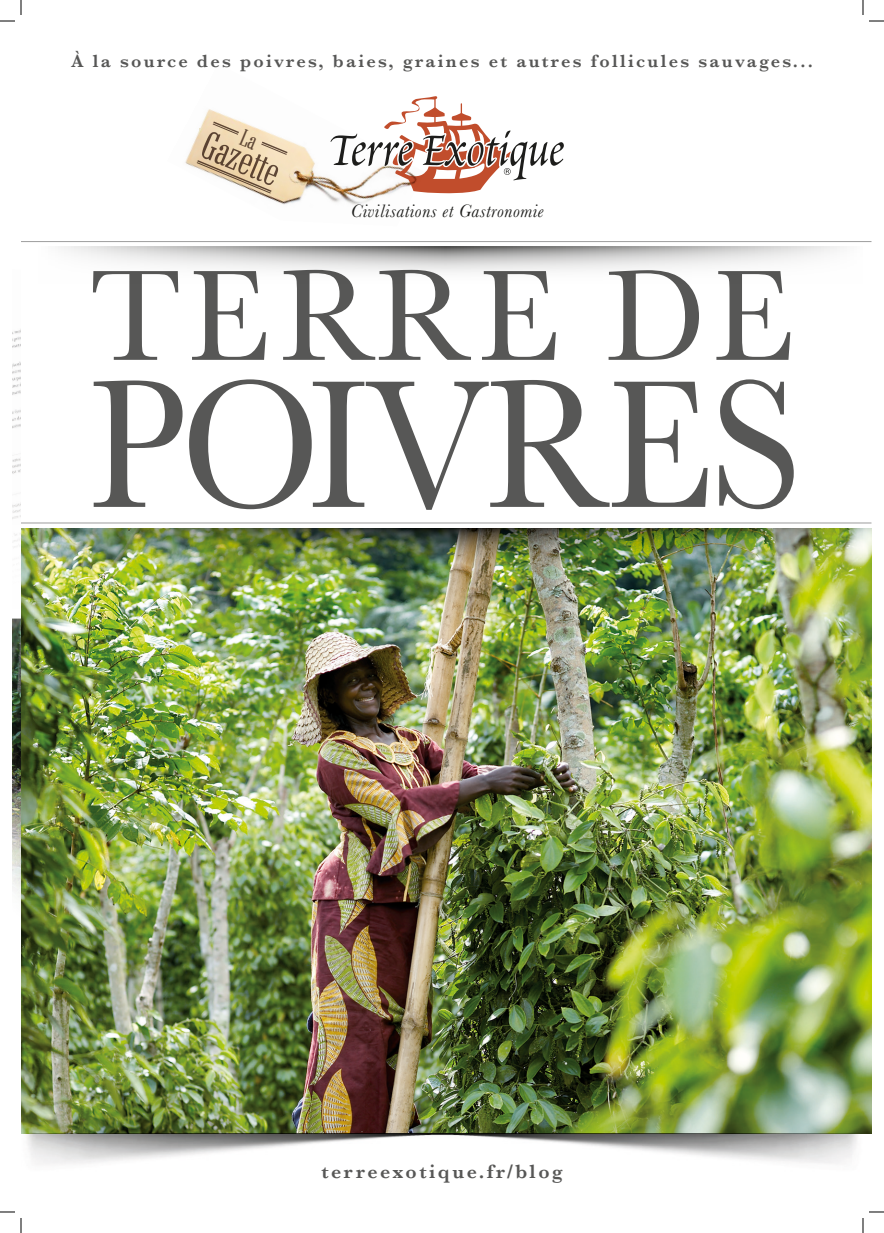
<style>
.page{position:relative;width:884px;height:1233px;background:#fff}
.page>*{position:absolute;margin:0;border:0;box-sizing:border-box;transform-origin:0 0}
.t1{font:189px "Baskerville";letter-spacing:-.02em;color:#575756;scale:.9 1}
.t2{font:134px "Baskerville";letter-spacing:.05em;color:#575756}
.t3{font:300 38.4px "Colonel";color:#513d35}
.t4{font:600 20px "Baskerville";letter-spacing:.125em;color:#575756}
.t5{font:italic 18.7px "Baskerville";letter-spacing:.03em;color:#1d1d1b}
.t6{font:600 18.4px "Baskerville";letter-spacing:.125em;color:#575756}
</style>
<div class="page">
<img style="left:12px;top:660px;width:9px;height:236px">
<img style="left:12px;top:329px;width:9px;height:218px">
<img style="left:21px;top:528px;width:850px;height:605px">
<img style="left:21px;top:528px;width:842px;height:43px">
<svg style="left:58px;top:247px;width:786px;height:25px"></svg>
<img style="left:21px;top:1133px;width:842px;height:31px">
<hr style="left:21px;top:522px;width:850px;height:1px;background:#9d9d9d">
<hr style="left:21px;top:241px;width:850px;height:1px;background:#9d9d9d">
<img style="left:185px;top:109px;width:206px;height:96px">
<svg style="left:330px;top:96px;width:234px;height:97px"></svg>
<img style="left:403px;top:165px;width:22px;height:23px">
<svg style="left:12px;top:618px;width:9px;height:42px"></svg>
<svg style="left:0;top:1211px;width:15px;height:1px"></svg>
<svg style="left:869px;top:1211px;width:15px;height:1px"></svg>
<svg style="left:0;top:0;width:22px;height:22px"></svg>
<svg style="left:20px;top:1218px;width:2px;height:15px"></svg>
<svg style="left:862px;top:0;width:22px;height:22px"></svg>
<svg style="left:862px;top:1218px;width:2px;height:15px"></svg>
<svg style="left:196px;top:120px;width:93px;height:74px"></svg>
<p class="t6" style="left:71px;top:49px;width:743px">À la source des poivres, baies, graines et autres follicules sauvages...</p>
<h3 class="t3" style="left:211px;top:123px;width:82px;rotate:22deg">Gazette</h3>
<p class="t5" style="left:351px;top:198px;width:194px">Civilisations et Gastronomie</p>
<h2 class="t2" style="left:90px;top:231px;width:706px">TERRE DE</h2>
<h1 class="t1" style="left:88px;top:325px;width:794px">POIVRES</h1>
<p class="t4" style="left:321px;top:1157px;width:243px">terreexotique.fr/blog</p>
</div>
